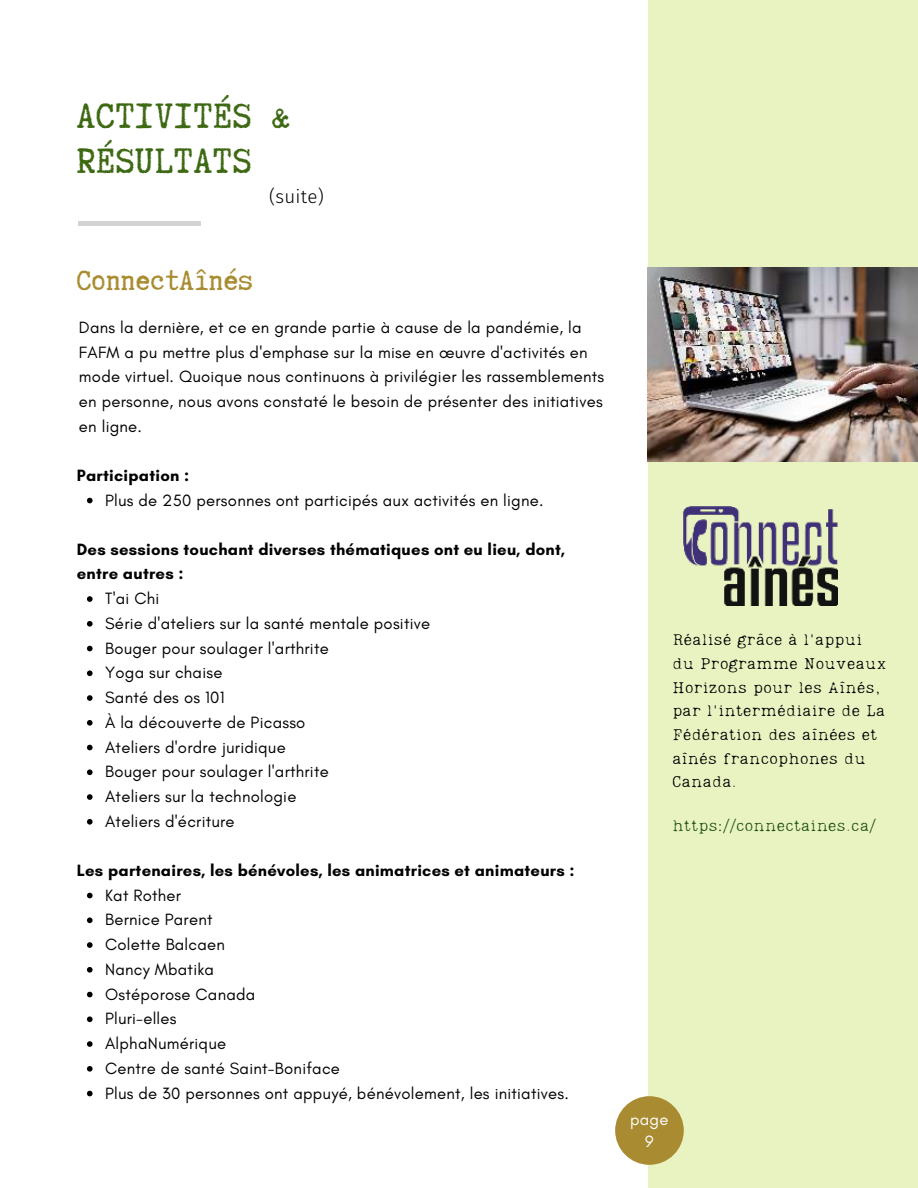
<style>
.page{position:relative;width:918px;height:1188px;background:#fff}
.page>*{position:absolute;margin:0;border:0;box-sizing:border-box;transform-origin:0 0}
.t1{font:42px/45px "Truetypewriter Polygl OTT";letter-spacing:.02em;color:#3e6913}
.t2{font:33px "Truetypewriter Polygl OTT";color:#a98c31}
.t3{font:300 18.75px "Fira Sans";letter-spacing:.015em;color:#000}
.t4{font:16.65px/24.8px "Glacial Indifference";letter-spacing:.015em;color:#000}
.t5{font:700 16.65px/24.8px "Glacial Indifference";letter-spacing:.015em;color:#000}
.t6{font:16.65px/22.5px "Glacial Indifference";color:#fff;text-align:center}
.t7{font:15.75px/23.7px "Lumios TW Old";letter-spacing:.015em;color:#000}
.t8{font:15.75px "Lumios TW Old";letter-spacing:.015em;color:#1f5014}
</style>
<div class="page">
<div style="left:648px;top:0;width:270px;height:1188px;background:#e9f3c1"></div>
<div style="left:78px;top:221px;width:123px;height:5px;background:#d3d3d3"></div>
<svg style="left:87px;top:893px;width:6px;height:5px"></svg>
<svg style="left:87px;top:917px;width:6px;height:6px"></svg>
<svg style="left:87px;top:942px;width:6px;height:6px"></svg>
<svg style="left:87px;top:967px;width:6px;height:6px"></svg>
<svg style="left:87px;top:992px;width:6px;height:5px"></svg>
<svg style="left:87px;top:1016px;width:6px;height:6px"></svg>
<svg style="left:87px;top:1041px;width:6px;height:6px"></svg>
<svg style="left:87px;top:1066px;width:6px;height:6px"></svg>
<svg style="left:87px;top:1091px;width:6px;height:5px"></svg>
<svg style="left:87px;top:596px;width:6px;height:6px"></svg>
<svg style="left:87px;top:621px;width:6px;height:6px"></svg>
<svg style="left:87px;top:646px;width:6px;height:5px"></svg>
<svg style="left:87px;top:670px;width:6px;height:6px"></svg>
<svg style="left:87px;top:695px;width:6px;height:6px"></svg>
<svg style="left:87px;top:720px;width:6px;height:6px"></svg>
<svg style="left:87px;top:745px;width:6px;height:5px"></svg>
<svg style="left:87px;top:769px;width:6px;height:6px"></svg>
<svg style="left:87px;top:794px;width:6px;height:6px"></svg>
<svg style="left:87px;top:819px;width:6px;height:6px"></svg>
<svg style="left:87px;top:498px;width:6px;height:5px"></svg>
<img style="left:683px;top:507px;width:155px;height:99px">
<img style="left:648px;top:267px;width:270px;height:195px">
<div style="left:615px;top:1096px;width:69px;height:69px;background:#a98c31;border-radius:50%"></div>
<h1 class="t1" style="left:77px;top:93px;width:215px">ACTIVITÉS &amp;<br>RÉSULTATS</h1>
<p class="t3" style="left:269px;top:183px;width:56px">(suite)</p>
<h2 class="t2" style="left:77px;top:264px;width:177px">ConnectAînés</h2>
<p class="t4" style="left:79px;top:315px;width:527px">Dans la dernière, et ce en grande partie à cause de la pandémie, la FAFM a pu mettre plus d'emphase sur la mise en œuvre d'activités en mode virtuel. Quoique nous continuons à privilégier les rassemblements en personne, nous avons constaté le besoin de présenter des initiatives en ligne.</p>
<p class="t5" style="left:77px;top:463px;width:114px">Participation :</p>
<p class="t4" style="left:105px;top:488px;width:440px">Plus de 250 personnes ont participés aux activités en ligne.</p>
<p class="t5" style="left:77px;top:536px;width:490px">Des sessions touchant diverses thématiques ont eu lieu, dont, entre autres :</p>
<p class="t4" style="left:105px;top:586px;width:327px">T'ai Chi<br>Série d'ateliers sur la santé mentale positive<br>Bouger pour soulager l'arthrite<br>Yoga sur chaise<br>Santé des os 101<br>À la découverte de Picasso<br>Ateliers d'ordre juridique<br>Bouger pour soulager l'arthrite<br>Ateliers sur la technologie<br>Ateliers d'écriture</p>
<p class="t5" style="left:77px;top:858px;width:499px">Les partenaires, les bénévoles, les animatrices et animateurs :</p>
<p class="t4" style="left:105px;top:883px;width:465px">Kat Rother<br>Bernice Parent<br>Colette Balcaen<br>Nancy Mbatika<br>Ostéporose Canada<br>Pluri-elles<br>AlphaNumérique<br>Centre de santé Saint-Boniface<br>Plus de 30 personnes ont appuyé, bénévolement, les initiatives.</p>
<p class="t7" style="left:672px;top:628px;width:216px">Réalisé grâce à l'appui du Programme Nouveaux<br>Horizons pour les Aînés, par l'intermédiaire de La<br>Fédération des aînées et aînés francophones du<br>Canada.</p>
<p class="t8" style="left:672px;top:815px;width:205px">https://connectaines.ca/</p>
<p class="t6" style="left:630px;top:1108px;width:40px">page<br>9</p>
</div>
